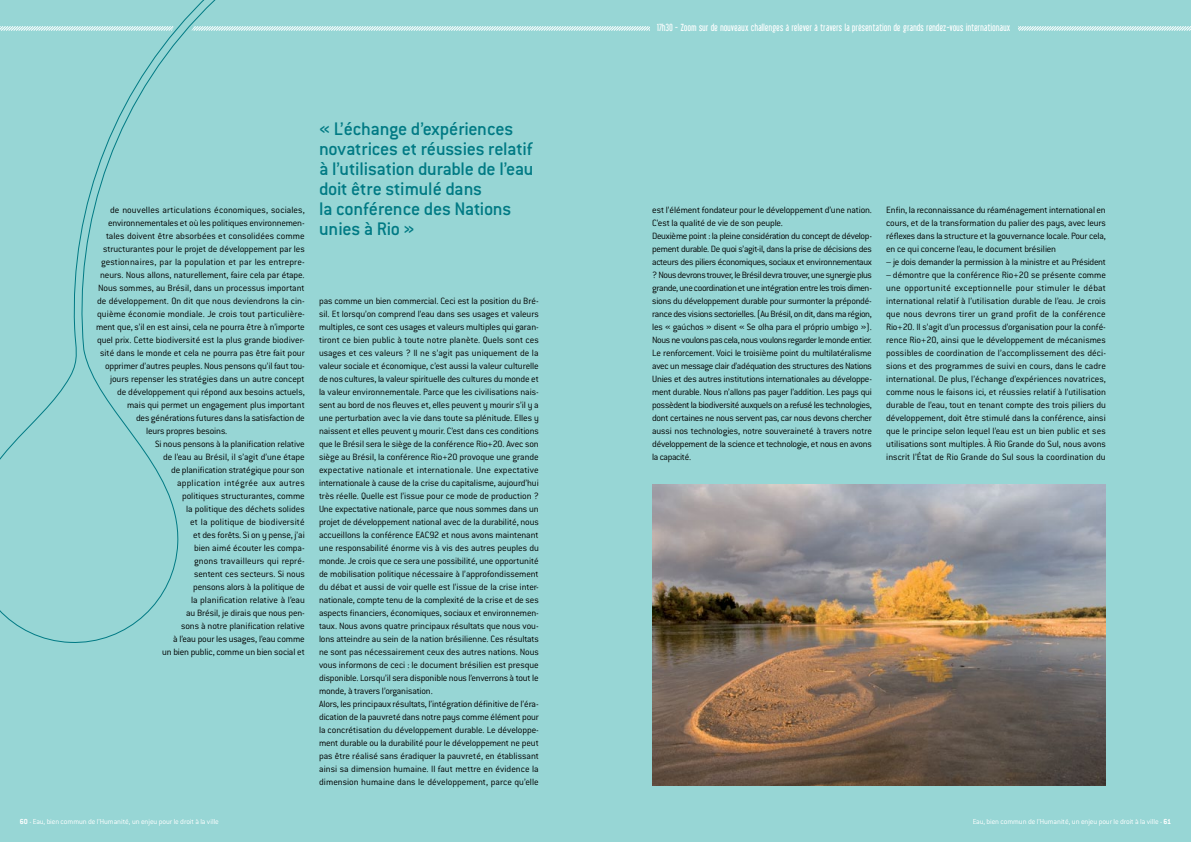
<style>
.page{position:relative;width:1191px;height:842px;background:#97d6d5}
.page>*{position:absolute;margin:0;border:0;box-sizing:border-box;transform-origin:0 0}
.t1{font:500 20px/20px "Conduit ITC";letter-spacing:-.01em;color:#007a84}
.t2{font:300 10px/13px "Conduit ITC";letter-spacing:-.01em;color:#000;text-align:justify}
.t3{font:300 10px/13px "Conduit ITC";letter-spacing:-.03em;color:#000}
.t4{font:10px "Libel Suit";letter-spacing:.04em;color:#fff}
.t5{font:300 10px "Conduit ITC";letter-spacing:.01em;color:#000}
.t6{font:300 10px "Conduit ITC";letter-spacing:-.035em;color:#000}
.t7{font:300 10px "Conduit ITC";letter-spacing:.02em;color:#000}
.t8{font:300 8px "Conduit ITC";letter-spacing:-.015em;color:#fff}
.s1{font-weight:700}
</style>
<div class="page">
<img style="left:652px;top:484px;width:454px;height:301px">
<svg style="left:216px;top:26px;width:975px;height:5px"></svg>
<svg style="left:0;top:0;width:216px;height:643px"></svg>
<p class="t2" style="left:110px;top:204px;width:196px">de nouvelles articulations économiques, sociales,</p>
<p class="t2" style="left:108px;top:217px;width:198px">environnementales et où les politiques environnemen-</p>
<p class="t2" style="left:106px;top:230px;width:200px">tales doivent être absorbées et consolidées comme</p>
<p class="t2" style="left:103px;top:243px;width:203px">structurantes pour le projet de développement par les</p>
<p class="t5" style="left:101px;top:257px;width:205px">gestionnaires, par la population et par les entrepre-</p>
<p class="t2" style="left:100px;top:269px;width:206px">neurs. Nous allons, naturellement, faire cela par étape.</p>
<p class="t2" style="left:98px;top:282px;width:208px">Nous sommes, au Brésil, dans un processus important</p>
<p class="t2" style="left:97px;top:295px;width:209px">de développement. On dit que nous deviendrons la cin-</p>
<p class="t2" style="left:97px;top:308px;width:209px">quième économie mondiale. Je crois tout particulière-</p>
<p class="t2" style="left:96px;top:321px;width:210px">ment que, s’il en est ainsi, cela ne pourra être à n’importe</p>
<p class="t2" style="left:97px;top:334px;width:209px">quel prix. Cette biodiversité est la plus grande biodiver-</p>
<p class="t2" style="left:100px;top:347px;width:206px">sité dans le monde et cela ne pourra pas être fait pour</p>
<p class="t2" style="left:105px;top:360px;width:201px">opprimer d’autres peuples. Nous pensons qu’il faut tou-</p>
<p class="t2" style="left:110px;top:373px;width:196px">jours repenser les stratégies dans un autre concept</p>
<p class="t2" style="left:117px;top:386px;width:189px">de développement qui répond aux besoins actuels,</p>
<p class="t2" style="left:127px;top:399px;width:179px">mais qui permet un engagement plus important</p>
<p class="t2" style="left:136px;top:412px;width:170px">des générations futures dans la satisfaction de</p>
<p class="t2" style="left:146px;top:425px;width:83px">leurs propres besoins.</p>
<p class="t2" style="left:155px;top:438px;width:151px">Si nous pensons à la planification relative</p>
<p class="t2" style="left:163px;top:451px;width:143px">de l’eau au Brésil, il s’agit d’une étape</p>
<p class="t2" style="left:171px;top:464px;width:135px">de planification stratégique pour son</p>
<p class="t7" style="left:177px;top:478px;width:129px">application intégrée aux autres</p>
<p class="t2" style="left:182px;top:490px;width:124px">politiques structurantes, comme</p>
<p class="t2" style="left:186px;top:503px;width:120px">la politique des déchets solides</p>
<p class="t5" style="left:190px;top:517px;width:116px">et la politique de biodiversité</p>
<p class="t2" style="left:193px;top:529px;width:113px">et des forêts. Si on y pense, j’ai</p>
<p class="t2" style="left:194px;top:542px;width:112px">bien aimé écouter les compa-</p>
<p class="t2" style="left:194px;top:555px;width:112px">gnons travailleurs qui repré-</p>
<p class="t2" style="left:194px;top:568px;width:112px">sentent ces secteurs. Si nous</p>
<p class="t2" style="left:193px;top:581px;width:113px">pensons alors à la politique de</p>
<p class="t2" style="left:191px;top:594px;width:115px">la planification relative à l’eau</p>
<p class="t2" style="left:186px;top:607px;width:120px">au Brésil, je dirais que nous pen-</p>
<p class="t2" style="left:181px;top:620px;width:125px">sons à notre planification relative</p>
<p class="t2" style="left:173px;top:633px;width:133px">à l’eau pour les usages, l’eau comme</p>
<p class="t2" style="left:162px;top:646px;width:144px">un bien public, comme un bien social et</p>
<h1 class="t1" style="left:319px;top:119px;width:216px">« L’échange d’expériences novatrices et réussies relatif à l’utilisation durable de l’eau doit être stimulé dans<br>la conférence des Nations unies à Rio »</h1>
<p class="t2" style="left:319px;top:295px;width:221px;text-align:left">pas comme un bien commercial. Ceci est la position du Bré&shy;sil. Et lorsqu’on comprend l’eau dans ses usages et valeurs multiples, ce sont ces usages et valeurs multiples qui garan&shy;tiront ce bien public à toute notre planète. Quels sont ces usages et ces valeurs ? Il ne s’agit pas uniquement de la valeur sociale et économique, c’est aussi la valeur culturelle de nos cultures, la valeur spirituelle des cultures du monde et la valeur environnementale. Parce que les civilisations nais&shy;sent au bord de nos fleuves et, elles peuvent y mourir s’il y a une perturbation avec la vie dans toute sa plénitude. Elles y naissent et elles peuvent y mourir. C’est dans ces conditions que le Brésil sera le siège de la conférence Rio+20. Avec son siège au Brésil, la conférence Rio+20 provoque une grande expectative nationale et internationale. Une expectative internationale à cause de la crise du capitalisme, aujourd’hui très réelle. Quelle est l’issue pour ce mode de production ?<br>Une expectative nationale, parce que nous sommes dans un projet de développement national avec de la durabilité, nous accueillons la conférence EAC92 et nous avons maintenant une responsabilité énorme vis à vis des autres peuples du monde. Je crois que ce sera une possibilité, une opportunité de mobilisation politique nécessaire à l’approfondissement du débat et aussi de voir quelle est l’issue de la crise inter&shy;nationale, compte tenu de la complexité de la crise et de ses aspects financiers, économiques, sociaux et environnemen&shy;taux. Nous avons quatre principaux résultats que nous vou&shy;lons atteindre au sein de la nation brésilienne. Ces résultats ne sont pas nécessairement ceux des autres nations. Nous vous informons de ceci : le document brésilien est presque disponible. Lorsqu’il sera disponible nous l’enverrons à tout le monde, à travers l’organisation.<br>Alors, les principaux résultats, l’intégration définitive de l’éra&shy;dication de la pauvreté dans notre pays comme élément pour la concrétisation du développement durable. Le développe&shy;ment durable ou la durabilité pour le développement ne peut pas être réalisé sans éradiquer la pauvreté, en établissant ainsi sa dimension humaine. Il faut mettre en évidence la dimension humaine dans le développement, parce qu’elle</p>
<p class="t4" style="left:657px;top:22px;width:355px">17h30 - Zoom sur de nouveaux challenges à relever à travers la présentation de grands rendez-vous internationaux</p>
<p class="t3" style="left:652px;top:204px;width:221px">est l’élément fondateur pour le développement d’une nation.<br>C’est la qualité de vie de son peuple.<br>Deuxième point : la pleine considération du concept de dévelop&shy;pement durable. De quoi s’agit-il, dans la prise de décisions des acteurs des piliers économiques, sociaux et environnementaux ? Nous devrons trouver, le Brésil devra trouver, une synergie plus grande, une coordination et une intégration entre les trois dimen&shy;sions du développement durable pour surmonter la prépondé&shy;rance des visions sectorielles. (Au Brésil, on dit, dans ma région, les « gaúchos » disent « Se olha para el próprio umbigo »).<br>Nous ne voulons pas cela, nous voulons regarder le monde entier.<br>Le renforcement. Voici le troisième point du multilatéralisme avec un message clair d’adéquation des structures des Nations Unies et des autres institutions internationales au développe&shy;ment durable. Nous n’allons pas payer l’addition. Les pays qui possèdent la biodiversité auxquels on a refusé les technologies, dont certaines ne nous servent pas, car nous devons chercher aussi nos technologies, notre souveraineté à travers notre développement de la science et technologie, et nous en avons la capacité.</p>
<p class="t2" style="left:886px;top:204px;width:221px">Enfin, la reconnaissance du réaménagement international en cours, et de la transformation du palier des pays, avec leurs réflexes dans la structure et la gouvernance locale. Pour cela, en ce qui concerne l’eau, le document brésilien</p>
<p class="t6" style="left:886px;top:257px;width:221px">– je dois demander la permission à la ministre et au Président</p>
<p class="t2" style="left:886px;top:269px;width:221px">– démontre que la conférence Rio+20 se présente comme une opportunité exceptionnelle pour stimuler le débat international relatif à l’utilisation durable de l’eau. Je crois que nous devrons tirer un grand profit de la conférence Rio+20. Il s’agit d’un processus d’organisation pour la confé&shy;rence Rio+20, ainsi que le développement de mécanismes possibles de coordination de l’accomplissement des déci&shy;sions et des programmes de suivi en cours, dans le cadre international. De plus, l’échange d’expériences novatrices, comme nous le faisons ici, et réussies relatif à l’utilisation durable de l’eau, tout en tenant compte des trois piliers du développement, doit être stimulé dans la conférence, ainsi que le principe selon lequel l’eau est un bien public et ses utilisations sont multiples. à Rio Grande do Sul, nous avons inscrit l’État de Rio Grande do Sul sous la coordination du</p>
<p class="t8" style="left:20px;top:817px;width:200px"><span class="s1">60</span> - Eau, bien commun de l’Humanité, un enjeu pour le droit à la ville</p>
<p class="t8" style="left:972px;top:817px;width:200px">Eau, bien commun de l’Humanité, un enjeu pour le droit à la ville - <span class="s1">61</span></p>
</div>
